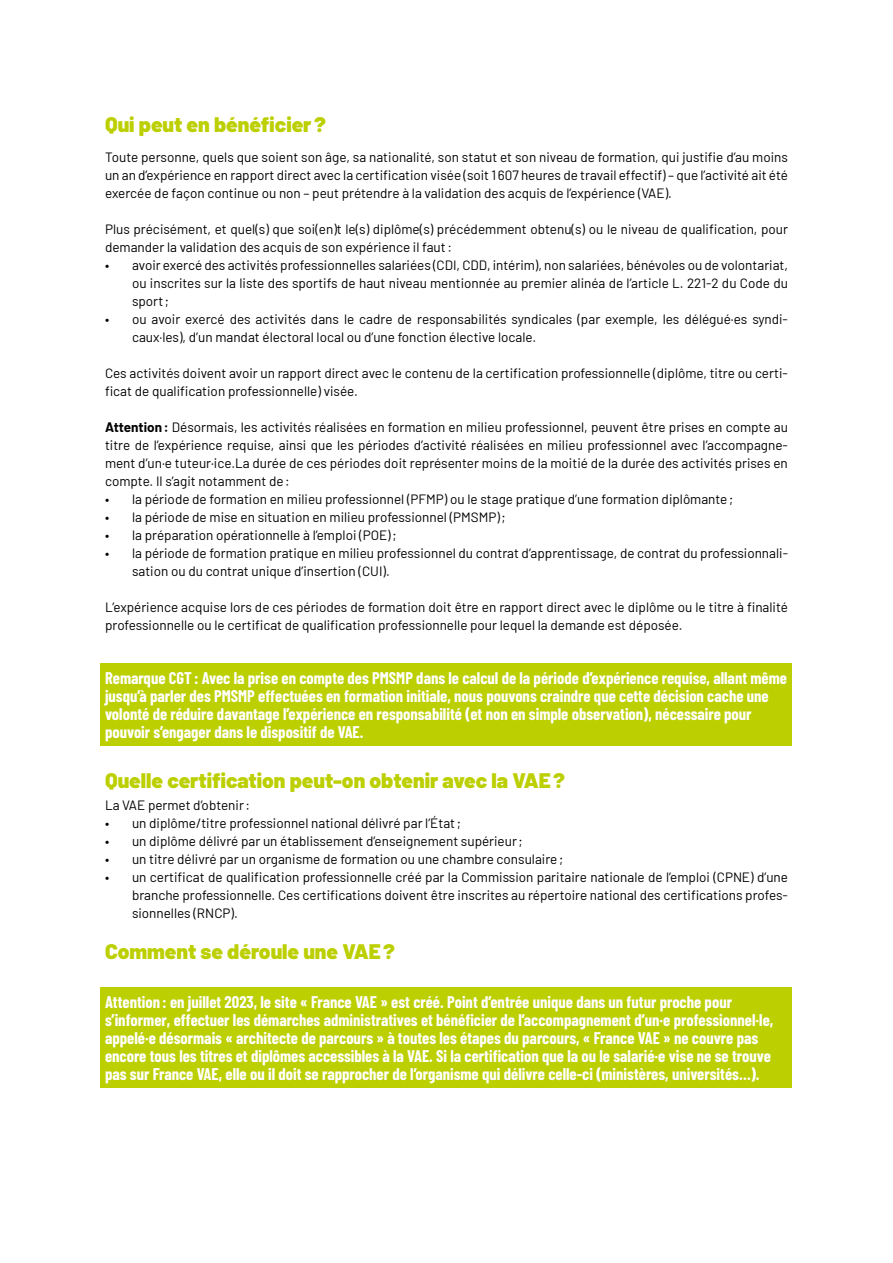
<style>
.page{position:relative;width:893px;height:1263px;background:#fff}
.page>*{position:absolute;margin:0;border:0;box-sizing:border-box;transform-origin:0 0}
.t1{font:900 21px "Barlow";color:#bccf00}
.t2{font:700 16.5px/18px "Barlow Condensed";color:#fff}
.t3{font:13.5px/18px "Barlow";color:#000}
.s1{font-weight:700}
</style>
<div class="page">
<div style="left:101px;top:663px;width:691px;height:83px;background:#bccf00"></div>
<div style="left:101px;top:987px;width:691px;height:101px;background:#bccf00"></div>
<h1 class="t1" style="left:105px;top:111px;width:222px">Qui peut en bénéficier?</h1>
<p class="t3" style="left:105px;top:148px;width:684px;text-align:justify">Toute personne, quels que soient son âge, sa nationalité, son statut et son niveau de formation, qui justifie d’au moins un an d’expérience en rapport direct avec la certification visée (soit 1607 heures de travail effectif) – que l’activité ait été exercée de façon continue ou non – peut prétendre à la validation des acquis de l’expérience (VAE).</p>
<p class="t3" style="left:105px;top:220px;width:684px">Plus précisément, et quel(s) que soi(en)t le(s) diplôme(s) précédemment obtenu(s) ou le niveau de qualification, pour demander la validation des acquis de son expérience il faut:</p>
<p class="t3" style="left:132px;top:256px;width:657px;text-align:justify;text-indent:-27px">• avoir exercé des activités professionnelles salariées (CDI, CDD, intérim), non salariées, bénévoles ou de volontariat, ou inscrites sur la liste des sportifs de haut niveau mentionnée au premier alinéa de l’article L. 221-2 du Code du sport;</p>
<p class="t3" style="left:132px;top:310px;width:657px;text-indent:-27px">• ou avoir exercé des activités dans le cadre de responsabilités syndicales (par exemple, les délégué·es syndi&shy;caux·les), d’un mandat électoral local ou d’une fonction élective locale.</p>
<p class="t3" style="left:105px;top:364px;width:684px">Ces activités doivent avoir un rapport direct avec le contenu de la certification professionnelle (diplôme, titre ou certi&shy;ficat de qualification professionnelle) visée.</p>
<p class="t3" style="left:105px;top:418px;width:684px;text-align:justify"><span class="s1">Attention:</span> Désormais, les activités réalisées en formation en milieu professionnel, peuvent être prises en compte au titre de l’expérience requise, ainsi que les périodes d’activité réalisées en milieu professionnel avec l’accompagne&shy;ment d’un·e tuteur·ice.La durée de ces périodes doit représenter moins de la moitié de la durée des activités prises en compte. Il s’agit notamment de:</p>
<p class="t3" style="left:105px;top:490px;width:630px">• la période de formation en milieu professionnel (PFMP) ou le stage pratique d’une formation diplômante;</p>
<p class="t3" style="left:105px;top:508px;width:402px">• la période de mise en situation en milieu professionnel (PMSMP);</p>
<p class="t3" style="left:105px;top:526px;width:293px">• la préparation opérationnelle à l’emploi (POE);</p>
<p class="t3" style="left:132px;top:544px;width:657px;text-indent:-27px">• la période de formation pratique en milieu professionnel du contrat d’apprentissage, de contrat du professionnali&shy;sation ou du contrat unique d’insertion (CUI).</p>
<p class="t3" style="left:105px;top:598px;width:684px">L’expérience acquise lors de ces périodes de formation doit être en rapport direct avec le diplôme ou le titre à finalité professionnelle ou le certificat de qualification professionnelle pour lequel la demande est déposée.</p>
<p class="t2" style="left:105px;top:668px;width:684px">Remarque CGT : Avec la prise en compte des PMSMP dans le calcul de la période d’expérience requise, allant même jusqu’à parler des PMSMP effectuées en formation initiale, nous pouvons craindre que cette décision cache une volonté de réduire davantage l’expérience en responsabilité (et non en simple observation), nécessaire pour pouvoir s’engager dans le dispositif de VAE.</p>
<h1 class="t1" style="left:105px;top:767px;width:462px">Quelle certification peut-on obtenir avec la VAE?</h1>
<p class="t3" style="left:105px;top:796px;width:147px">La VAE permet d’obtenir:</p>
<p class="t3" style="left:105px;top:814px;width:357px">• un diplôme/titre professionnel national délivré par l’État;</p>
<p class="t3" style="left:105px;top:832px;width:419px">• un diplôme délivré par un établissement d’enseignement supérieur;</p>
<p class="t3" style="left:105px;top:850px;width:460px">• un titre délivré par un organisme de formation ou une chambre consulaire;</p>
<p class="t3" style="left:132px;top:868px;width:657px;text-align:justify;text-indent:-27px">• un certificat de qualification professionnelle créé par la Commission paritaire nationale de l’emploi (CPNE) d’une branche professionnelle. Ces certifications doivent être inscrites au répertoire national des certifications profes&shy;sionnelles (RNCP).</p>
<h1 class="t1" style="left:105px;top:938px;width:292px">Comment se déroule une VAE?</h1>
<p class="t2" style="left:105px;top:992px;width:670px">Attention : en juillet 2023, le site « France VAE » est créé. Point d’entrée unique dans un futur proche pour s’informer, effectuer les démarches administratives et bénéficier de l’accompagnement d’un·e professionnel·le, appelé·e désormais « architecte de parcours » à toutes les étapes du parcours, « France VAE » ne couvre pas encore tous les titres et diplômes accessibles à la VAE. Si la certification que la ou le salarié·e vise ne se trouve pas sur France VAE, elle ou il doit se rapprocher de l’organisme qui délivre celle-ci (ministères, universités…).</p>
</div>
